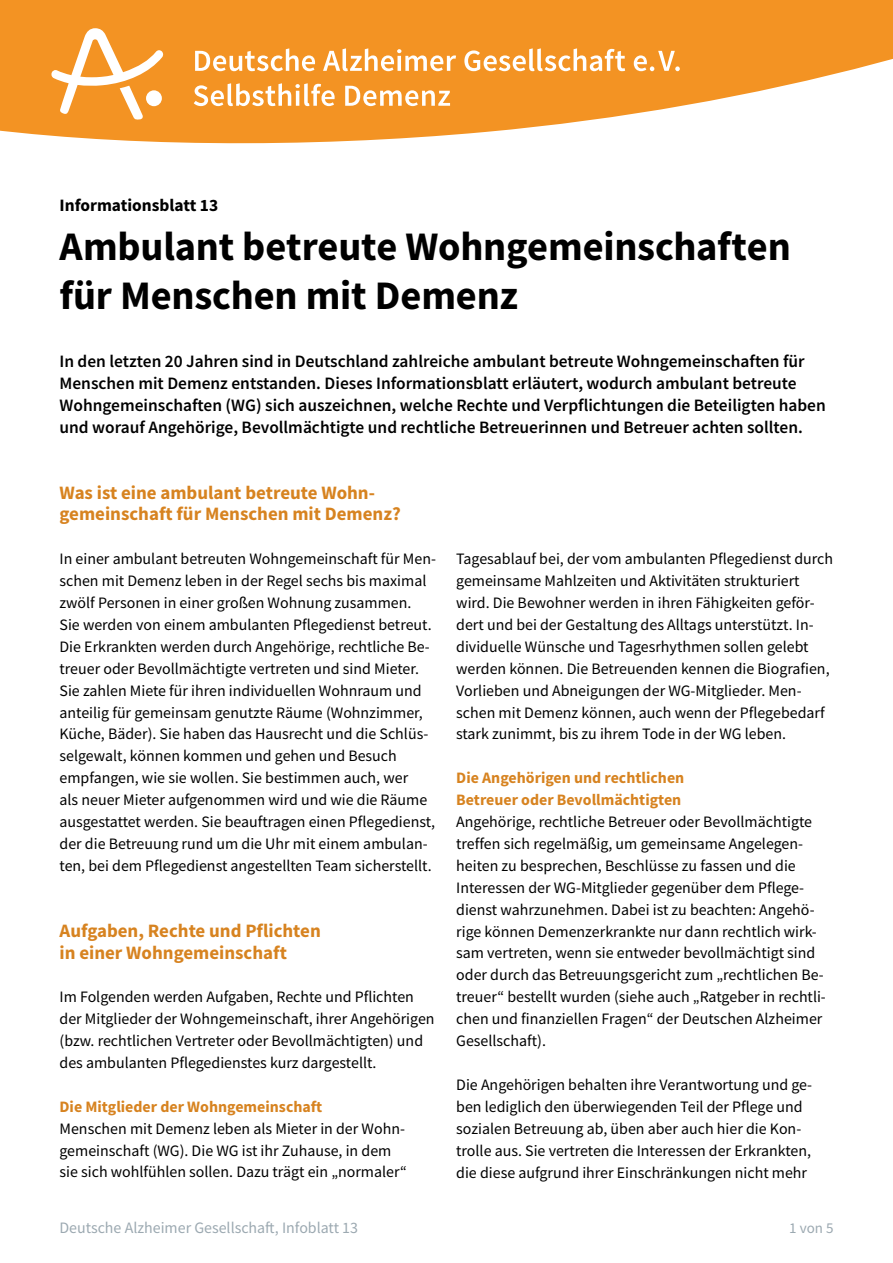
<style>
.page{position:relative;width:893px;height:1263px;background:#fff}
.page>*{position:absolute;margin:0;border:0;box-sizing:border-box;transform-origin:0 0}
.Headline_27{font:700 40.5px/48.8px "Source Sans Pro";letter-spacing:-.005em;color:#000}
.Zwischenüberschrift{font:700 18.9px/21.9px "Source Sans Pro";color:#d78320}
.zusammenfassung{font:600 17.4px/21.9px "Source Sans Pro";color:#000}
.Zwischenüberschrift-2{font:700 17.4px "Source Sans Pro";color:#000}
.fließtext_ohne-Absta{font:15.9px/21.9px "Source Sans Pro";color:#000}
.fließtext_ohne_3tren{font:15.9px/21.9px "Source Sans Pro";color:#000}
.Zwischenüberschrift-3{font:700 15.9px/21.9px "Source Sans Pro";color:#d78320}
.t1{font:15.9px "Source Sans Pro";color:#9ca9b1}
.t2{font:15px "Source Sans Pro";color:#9ca9b1}
</style>
<div class="page">
<svg style="left:0;top:0;width:893px;height:143px;fill:#f39323"></svg>
<svg style="left:51px;top:28px;width:112px;height:92px"></svg>
<svg style="left:195px;top:48px;width:120px;height:23px"></svg>
<svg style="left:323px;top:48px;width:133px;height:23px"></svg>
<svg style="left:464px;top:48px;width:161px;height:23px"></svg>
<svg style="left:634px;top:51px;width:46px;height:20px"></svg>
<svg style="left:194px;top:83px;width:141px;height:23px"></svg>
<svg style="left:345px;top:86px;width:105px;height:20px"></svg>
<p class="Zwischenüberschrift-2" style="left:60px;top:194px;width:160px">Informationsblatt 13</p>
<h2 class="Headline_27" style="left:60px;top:222px;width:733px">Ambulant betreute Wohngemeinschaften für Menschen mit Demenz</h2>
<p class="zusammenfassung" style="left:60px;top:350px;width:768px">In den letzten 20 Jahren sind in Deutschland zahlreiche ambulant betreute Wohngemeinschaften für Menschen mit Demenz entstanden. Dieses Informationsblatt erläutert, wodurch ambulant betreute Wohngemeinschaften (WG) sich auszeichnen, welche Rechte und Verpflichtungen die Beteiligten haben und worauf Angehörige, Bevollmächtigte und rechtliche Betreuerinnen und Betreuer achten sollten.</p>
<p class="Zwischenüberschrift" style="left:60px;top:481px;width:343px">Was ist eine ambulant betreute Wohn&shy;gemeinschaft für Menschen mit Demenz?</p>
<p class="fließtext_ohne-Absta" style="left:60px;top:548px;width:378px">In einer ambulant betreuten Wohngemeinschaft für Men&shy;schen mit Demenz leben in der Regel sechs bis maximal zwölf Personen in einer großen Wohnung zusammen.<br>Sie werden von einem ambulanten Pflegedienst betreut.<br>Die Erkrankten werden durch Angehörige, rechtliche Be&shy;treuer oder Bevollmächtigte vertreten und sind Mieter.<br>Sie zahlen Miete für ihren individuellen Wohnraum und anteilig für gemeinsam genutzte Räume (Wohnzimmer, Küche, Bäder). Sie haben das Hausrecht und die Schlüs&shy;selgewalt, können kommen und gehen und Besuch empfangen, wie sie wollen. Sie bestimmen auch, wer<br>als neuer Mieter aufgenommen wird und wie die Räume ausgestattet werden. Sie beauftragen einen Pflegedienst, der die Betreuung rund um die Uhr mit einem ambulan&shy;ten, bei dem Pflegedienst angestellten Team sicherstellt.</p>
<p class="Zwischenüberschrift" style="left:60px;top:919px;width:263px">Aufgaben, Rechte und Pflichten in einer Wohngemeinschaft</p>
<p class="fließtext_ohne-Absta" style="left:60px;top:986px;width:377px">Im Folgenden werden Aufgaben, Rechte und Pflichten der Mitglieder der Wohngemeinschaft, ihrer Angehörigen (bzw. rechtlichen Vertreter oder Bevollmächtigten) und des ambulanten Pflegedienstes kurz dargestellt.</p>
<p class="Zwischenüberschrift-3" style="left:60px;top:1095px;width:264px">Die Mitglieder der Wohngemeinschaft</p>
<p class="fließtext_ohne_3tren" style="left:60px;top:1117px;width:349px">Menschen mit Demenz leben als Mieter in der Wohn&shy;gemeinschaft (WG). Die WG ist ihr Zuhause, in dem sie sich wohlfühlen sollen. Dazu trägt ein „normaler“</p>
<p class="fließtext_ohne_3tren" style="left:456px;top:548px;width:378px">Tagesablauf bei, der vom ambulanten Pflegedienst durch gemeinsame Mahlzeiten und Aktivitäten strukturiert wird. Die Bewohner werden in ihren Fähigkeiten geför&shy;dert und bei der Gestaltung des Alltags unterstützt. In&shy;dividuelle Wünsche und Tagesrhythmen sollen gelebt werden können. Die Betreuenden kennen die Biografien, Vorlieben und Abneigungen der WG-Mitglieder. Men&shy;schen mit Demenz können, auch wenn der Pflegebedarf stark zunimmt, bis zu ihrem Tode in der WG leben.</p>
<p class="Zwischenüberschrift-3" style="left:456px;top:767px;width:230px">Die Angehörigen und rechtlichen<br>Betreuer oder Bevollmächtigten</p>
<p class="fließtext_ohne_3tren" style="left:456px;top:811px;width:371px">Angehörige, rechtliche Betreuer oder Bevollmächtigte treffen sich regelmäßig, um gemeinsame Angelegen&shy;heiten zu besprechen, Beschlüsse zu fassen und die Interessen der WG-Mitglieder gegenüber dem Pflege&shy;dienst wahrzunehmen. Dabei ist zu beachten: Angehö&shy;rige können Demenzerkrankte nur dann rechtlich wirk&shy;sam vertreten, wenn sie entweder bevollmächtigt sind oder durch das Betreuungsgericht zum „rechtlichen Be&shy;treuer“ bestellt wurden (siehe auch „Ratgeber in rechtli&shy;chen und finanziellen Fragen“ der Deutschen Alzheimer Gesellschaft).</p>
<p class="fließtext_ohne-Absta" style="left:456px;top:1073px;width:357px">Die Angehörigen behalten ihre Verantwortung und ge&shy;ben lediglich den überwiegenden Teil der Pflege und sozialen Betreuung ab, üben aber auch hier die Kon&shy;trolle aus. Sie vertreten die Interessen der Erkrankten, die diese aufgrund ihrer Einschränkungen nicht mehr</p>
<p class="t1" style="left:60px;top:1218px;width:300px">Deutsche Alzheimer Gesellschaft, Infoblatt 13</p>
<p class="t2" style="left:789px;top:1219px;width:46px">1 von 5</p>
</div>
